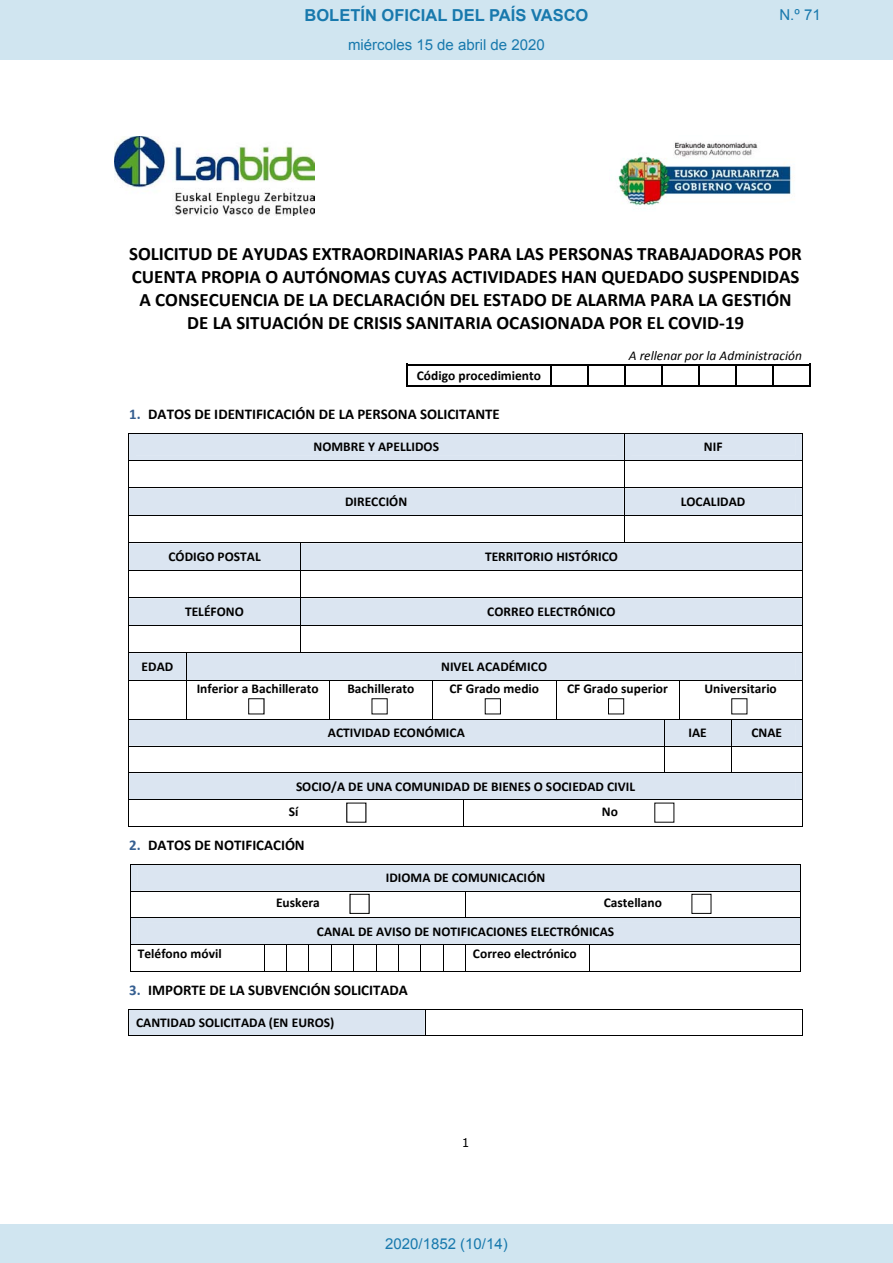
<style>
.page{position:relative;width:893px;height:1263px;background:#fff}
.page>*{position:absolute;margin:0;border:0;box-sizing:border-box;transform-origin:0 0}
.t1{font:700 18.9px/23.1px "Calibri";color:#000;text-align:center}
.t2{font:700 16.5px "Arial";color:#1879ad}
.Paginacion_Centro{font:15px "Arial";color:#1879ad}
.t3{font:700 14.85px "Calibri";color:#000}
.t4{font:700 13.5px/24.9px "Calibri";color:#000}
.t5{font:italic 13.5px "Calibri";letter-spacing:.005em;color:#000}
.t6{font:12.15px "Verdana";color:#000}
.s1{color:#365f91}
</style>
<div class="page">
<img style="left:617px;top:142px;width:175px;height:64px">
<img style="left:115px;top:136px;width:199px;height:80px">
<hr style="left:408px;top:364px;width:142px;height:2px;background:#000">
<hr style="left:552px;top:364px;width:35px;height:2px;background:#000">
<hr style="left:589px;top:364px;width:35px;height:2px;background:#000">
<hr style="left:626px;top:364px;width:35px;height:2px;background:#000">
<hr style="left:663px;top:364px;width:35px;height:2px;background:#000">
<hr style="left:700px;top:364px;width:35px;height:2px;background:#000">
<hr style="left:737px;top:364px;width:35px;height:2px;background:#000">
<hr style="left:773px;top:364px;width:35px;height:2px;background:#000">
<svg style="left:406px;top:364px;width:2px;height:23px"></svg>
<hr style="left:408px;top:385px;width:142px;height:2px;background:#000">
<svg style="left:550px;top:364px;width:2px;height:23px"></svg>
<hr style="left:552px;top:385px;width:35px;height:2px;background:#000">
<svg style="left:587px;top:364px;width:2px;height:23px"></svg>
<hr style="left:589px;top:385px;width:35px;height:2px;background:#000">
<svg style="left:624px;top:364px;width:2px;height:23px"></svg>
<hr style="left:626px;top:385px;width:35px;height:2px;background:#000">
<svg style="left:661px;top:364px;width:2px;height:23px"></svg>
<hr style="left:663px;top:385px;width:35px;height:2px;background:#000">
<svg style="left:698px;top:364px;width:2px;height:23px"></svg>
<hr style="left:700px;top:385px;width:35px;height:2px;background:#000">
<svg style="left:735px;top:364px;width:2px;height:23px"></svg>
<hr style="left:737px;top:385px;width:35px;height:2px;background:#000">
<svg style="left:772px;top:364px;width:1px;height:23px"></svg>
<hr style="left:773px;top:385px;width:35px;height:2px;background:#000">
<svg style="left:808px;top:364px;width:2px;height:23px"></svg>
<svg style="left:128px;top:433px;width:675px;height:248px"></svg>
<hr style="left:128px;top:681px;width:1px;height:38px;background:#000">
<hr style="left:186px;top:681px;width:1px;height:38px;background:#000">
<hr style="left:329px;top:681px;width:1px;height:38px;background:#000">
<hr style="left:432px;top:681px;width:1px;height:38px;background:#000">
<hr style="left:556px;top:681px;width:1px;height:38px;background:#000">
<hr style="left:679px;top:681px;width:1px;height:38px;background:#000">
<hr style="left:802px;top:681px;width:1px;height:38px;background:#000">
<hr style="left:426px;top:1009px;width:376px;height:1px;background:#000">
<svg style="left:128px;top:1009px;width:298px;height:27px"></svg>
<hr style="left:426px;top:1035px;width:376px;height:1px;background:#000">
<svg style="left:802px;top:1009px;width:1px;height:27px"></svg>
<svg style="left:130px;top:864px;width:671px;height:108px"></svg>
<svg style="left:128px;top:698px;width:675px;height:129px"></svg>
<div style="left:0;top:0;width:893px;height:60px;background:#d0e5f0"></div>
<div style="left:0;top:1225px;width:893px;height:38px;background:#d0e5f0"></div>
<p class="t2" style="left:305px;top:4px;width:285px">BOLETÍN OFICIAL DEL PAÍS VASCO</p>
<p class="Paginacion_Centro" style="left:779px;top:5px;width:43px">N.º 71</p>
<p class="Paginacion_Centro" style="left:348px;top:35px;width:198px">miércoles 15 de abril de 2020</p>
<p class="t1" style="left:129px;top:242px;width:674px">SOLICITUD DE AYUDAS EXTRAORDINARIAS PARA LAS PERSONAS TRABAJADORAS POR CUENTA PROPIA O AUTÓNOMAS CUYAS ACTIVIDADES HAN QUEDADO SUSPENDIDAS A CONSECUENCIA DE LA DECLARACIÓN DEL ESTADO DE ALARMA PARA LA GESTIÓN DE LA SITUACIÓN DE CRISIS SANITARIA OCASIONADA POR EL COVID-19</p>
<p class="t5" style="left:629px;top:346px;width:175px">A rellenar por la Administración</p>
<p class="t4" style="left:417px;top:363px;width:126px">Código procedimiento</p>
<p class="t3" style="left:129px;top:405px;width:372px"><span class="s1">1.</span> DATOS DE IDENTIFICACIÓN DE LA PERSONA SOLICITANTE</p>
<p class="t4" style="left:313px;top:434px;width:127px">NOMBRE Y APELLIDOS</p>
<p class="t4" style="left:704px;top:434px;width:20px">NIF</p>
<p class="t4" style="left:345px;top:489px;width:63px">DIRECCIÓN</p>
<p class="t4" style="left:681px;top:489px;width:66px">LOCALIDAD</p>
<p class="t4" style="left:168px;top:544px;width:94px">CÓDIGO POSTAL</p>
<p class="t4" style="left:485px;top:544px;width:134px">TERRITORIO HISTÓRICO</p>
<p class="t4" style="left:185px;top:599px;width:60px">TELÉFONO</p>
<p class="t4" style="left:487px;top:599px;width:130px">CORREO ELECTRÓNICO</p>
<p class="t4" style="left:142px;top:654px;width:33px">EDAD</p>
<p class="t4" style="left:441px;top:654px;width:107px">NIVEL ACADÉMICO</p>
<p class="t4" style="left:197px;top:676px;width:124px">Inferior a Bachillerato</p>
<p class="t4" style="left:347px;top:676px;width:69px">Bachillerato</p>
<p class="t4" style="left:449px;top:676px;width:91px">CF Grado medio</p>
<p class="t4" style="left:567px;top:676px;width:102px">CF Grado superior</p>
<p class="t4" style="left:704px;top:676px;width:74px">Universitario</p>
<p class="t4" style="left:328px;top:720px;width:138px">ACTIVIDAD ECONÓMICA</p>
<p class="t4" style="left:688px;top:720px;width:20px">IAE</p>
<p class="t4" style="left:751px;top:720px;width:32px">CNAE</p>
<p class="t4" style="left:289px;top:774px;width:348px;text-indent:7px">SOCIO/A DE UNA COMUNIDAD DE BIENES O SOCIEDAD CIVIL<br>Sí</p>
<p class="t4" style="left:602px;top:799px;width:18px">No</p>
<p class="t3" style="left:129px;top:836px;width:177px"><span class="s1">2.</span> DATOS DE NOTIFICACIÓN</p>
<p class="t4" style="left:386px;top:865px;width:161px">IDIOMA DE COMUNICACIÓN</p>
<p class="t4" style="left:276px;top:890px;width:45px">Euskera</p>
<p class="t4" style="left:317px;top:888px;width:347px;line-height:28.7px;text-indent:287px">Castellano<br>CANAL DE AVISO DE NOTIFICACIONES ELECTRÓNICAS</p>
<p class="t4" style="left:138px;top:941px;width:85px">Teléfono móvil</p>
<p class="t4" style="left:473px;top:941px;width:105px">Correo electrónico</p>
<p class="t3" style="left:129px;top:981px;width:280px"><span class="s1">3.</span> IMPORTE DE LA SUBVENCIÓN SOLICITADA</p>
<p class="t4" style="left:136px;top:1010px;width:200px">CANTIDAD SOLICITADA (EN EUROS)</p>
<p class="t6" style="left:462px;top:1134px;width:9px">1</p>
<p class="Paginacion_Centro" style="left:385px;top:1234px;width:124px">2020/1852 (10/14)</p>
</div>
